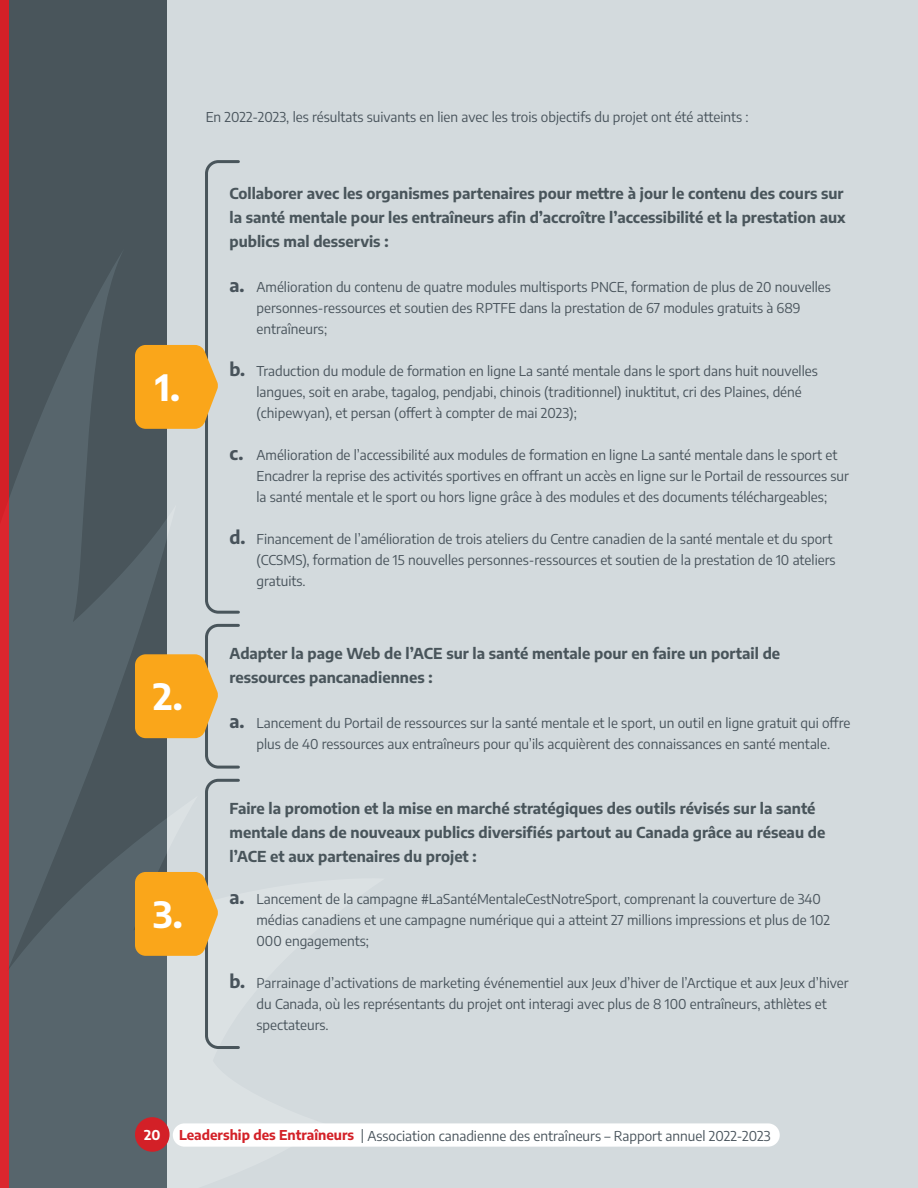
<style>
.page{position:relative;width:918px;height:1188px;background:#d3dadd}
.page>*{position:absolute;margin:0;border:0;box-sizing:border-box;transform-origin:0 0}
.t1{font:700 36px "Encode Sans";color:#fff}
.t2{font:700 15px/24px "Encode Sans";color:#49555b}
.t3{font:13.5px/21px "Encode Sans";color:#48535b}
.t4{font:700 13.5px "Encode Sans";color:#fff}
.s1{font-weight:700;font-size:18px}
.s2{font-weight:700;color:#d32027}
</style>
<div class="page">
<div style="left:0;top:0;width:167px;height:1188px;background:#49555b"></div>
<div style="left:0;top:0;width:8px;height:1188px;background:#db262e"></div>
<svg style="left:8px;top:248px;width:171px;height:940px;fill:#57656c"></svg>
<svg style="left:135px;top:160px;width:105px;height:455px"></svg>
<svg style="left:135px;top:622px;width:105px;height:148px"></svg>
<svg style="left:135px;top:777px;width:105px;height:274px"></svg>
<div style="left:173px;top:1123px;width:607px;height:24px;background:#fff;border-radius:12px"></div>
<div style="left:135px;top:1117px;width:35px;height:35px;background:#d32027;border-radius:50%"></div>
<h1 class="t1" style="left:155px;top:361px;width:26px">1.</h1>
<h1 class="t1" style="left:153px;top:670px;width:31px">2.</h1>
<h1 class="t1" style="left:153px;top:888px;width:31px">3.</h1>
<p class="t3" style="left:206px;top:106px;width:544px">En 2022-2023, les résultats suivants en lien avec les trois objectifs du projet ont été atteints :</p>
<p class="t2" style="left:230px;top:180px;width:618px">Collaborer avec les organismes partenaires pour mettre à jour le contenu des cours sur la santé mentale pour les entraîneurs afin d’accroître l’accessibilité et la prestation aux publics mal desservis :</p>
<p class="t3" style="left:256px;top:275px;width:576px;text-indent:-27px"><span class="s1">a.</span> Amélioration du contenu de quatre modules multisports PNCE, formation de plus de 20 nouvelles personnes-ressources et soutien des RPTFE dans la prestation de 67 modules gratuits à 689 entraîneurs;</p>
<p class="t3" style="left:256px;top:359px;width:563px;text-indent:-27px"><span class="s1">b.</span> Traduction du module de formation en ligne La santé mentale dans le sport dans huit nouvelles langues, soit en arabe, tagalog, pendjabi, chinois (traditionnel) inuktitut, cri des Plaines, déné (chipewyan), et persan (offert à compter de mai 2023);</p>
<p class="t3" style="left:256px;top:443px;width:594px;text-indent:-27px"><span class="s1">c.</span> Amélioration de l’accessibilité aux modules de formation en ligne La santé mentale dans le sport et<br>Encadrer la reprise des activités sportives en offrant un accès en ligne sur le Portail de ressources sur la santé mentale et le sport ou hors ligne grâce à des modules et des documents téléchargeables;</p>
<p class="t3" style="left:256px;top:527px;width:581px;text-indent:-27px"><span class="s1">d.</span> Financement de l’amélioration de trois ateliers du Centre canadien de la santé mentale et du sport (CCSMS), formation de 15 nouvelles personnes-ressources et soutien de la prestation de 10 ateliers gratuits.</p>
<p class="t2" style="left:230px;top:640px;width:552px">Adapter la page Web de l’ACE sur la santé mentale pour en faire un portail de ressources pancanadiennes :</p>
<p class="t3" style="left:230px;top:712px;width:622px;text-align:center"><span class="s1">a.</span> Lancement du Portail de ressources sur la santé mentale et le sport, un outil en ligne gratuit qui offre plus de 40 ressources aux entraîneurs pour qu’ils acquièrent des connaissances en santé mentale.</p>
<p class="t2" style="left:230px;top:795px;width:597px">Faire la promotion et la mise en marché stratégiques des outils révisés sur la santé mentale dans de nouveaux publics diversifiés partout au Canada grâce au réseau de l’ACE et aux partenaires du projet :</p>
<p class="t3" style="left:256px;top:887px;width:575px;text-indent:-27px"><span class="s1">a.</span> Lancement de la campagne #LaSantéMentaleCestNotreSport, comprenant la couverture de 340 médias canadiens et une campagne numérique qui a atteint 27 millions impressions et plus de 102<br>000 engagements;</p>
<p class="t3" style="left:256px;top:971px;width:594px;text-indent:-27px"><span class="s1">b.</span> Parrainage d’activations de marketing événementiel aux Jeux d’hiver de l’Arctique et aux Jeux d’hiver du Canada, où les représentants du projet ont interagi avec plus de 8 100 entraîneurs, athlètes et spectateurs.</p>
<p class="t4" style="left:144px;top:1125px;width:18px">20</p>
<p class="t3" style="left:179px;top:1125px;width:593px"><span class="s2">Leadership des Entraîneurs</span> | Association canadienne des entraîneurs – Rapport annuel 2022-2023</p>
</div>
